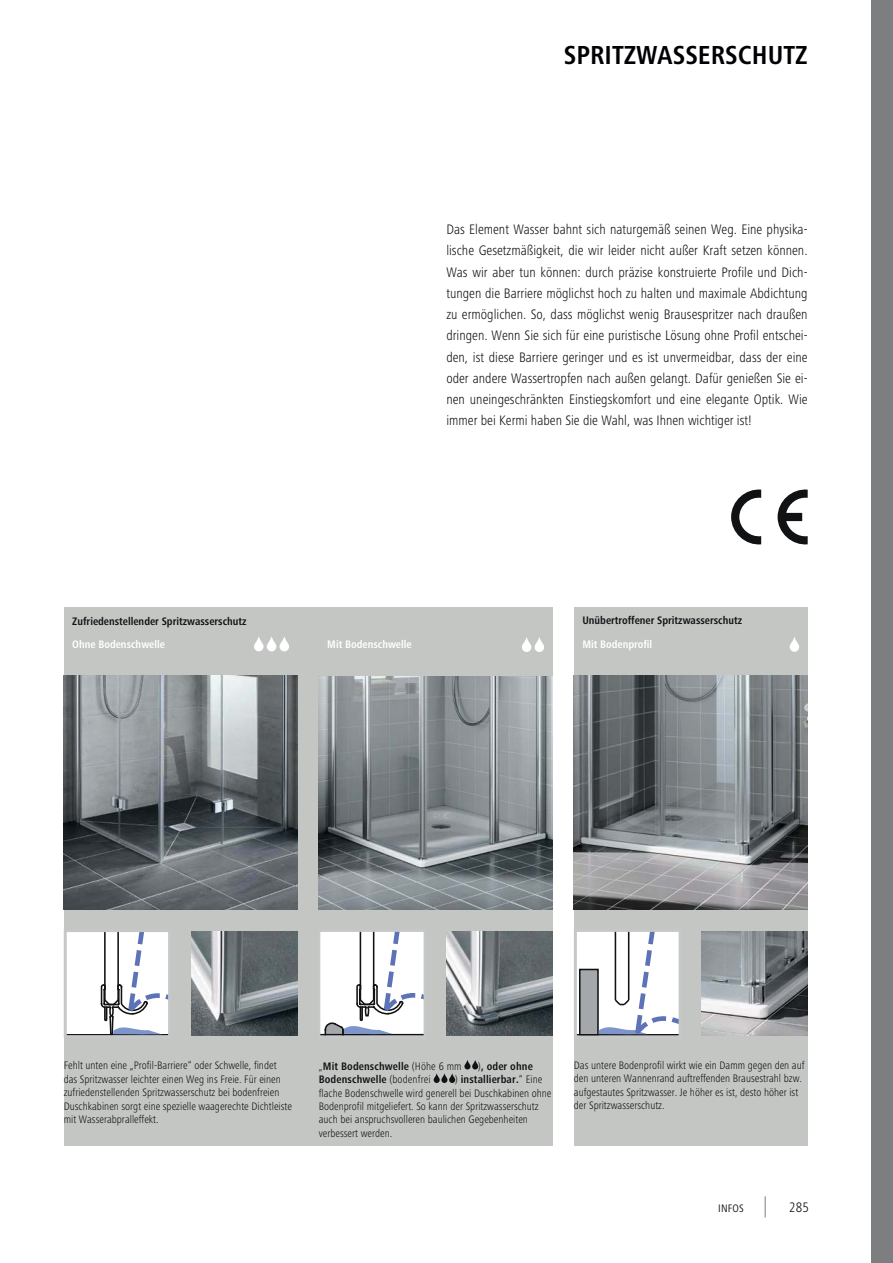
<style>
.page{position:relative;width:893px;height:1263px;background:#fff}
.page>*{position:absolute;margin:0;border:0;box-sizing:border-box;transform-origin:0 0}
.t1{font:700 condensed 27px "Frutiger Next LTW1 G";color:#000104}
.t2{font:300 condensed 14.25px/21.3px "Frutiger Next LTW1 G";color:#111214;text-align:justify}
.t3{font:300 condensed 11.25px/13.5px "Frutiger Next LTW1 G";color:#111214}
.t4{font:700 condensed 11.25px "Frutiger Next LTW1 G";color:#111214}
.t5{font:700 condensed 11.25px "Frutiger Next LTW1 G";color:#fff}
.t6{font:condensed 11.25px "Frutiger Next LTW1 G";letter-spacing:.015em;color:#111214}
.s1{font-weight:300}
.s2{font-weight:700}
</style>
<div class="page">
<div style="left:574px;top:607px;width:234px;height:539px;background:#c4c6c4"></div>
<div style="left:64px;top:607px;width:489px;height:539px;background:#c4c6c4"></div>
<svg style="left:765px;top:1196px;width:1px;height:21px"></svg>
<div style="left:871px;top:0;width:22px;height:1263px;background:#7c7e7f"></div>
<img style="left:701px;top:932px;width:107px;height:103px">
<div style="left:319px;top:930px;width:106px;height:107px;background:#fff"></div>
<hr style="left:319px;top:1034px;width:106px;height:1px;background:#101214">
<svg style="left:324px;top:933px;width:99px;height:102px"></svg>
<div style="left:317px;top:929px;width:110px;height:110px;border:3px solid #c6c8c8"></div>
<img style="left:446px;top:931px;width:107px;height:104px">
<div style="left:575px;top:930px;width:105px;height:107px;background:#fff"></div>
<hr style="left:575px;top:1034px;width:105px;height:2px;background:#101214">
<div style="left:580px;top:969px;width:18px;height:66px;background:#a5a8aa"></div>
<div style="left:579px;top:969px;width:20px;height:67px;border:2px solid #101214"></div>
<svg style="left:599px;top:933px;width:79px;height:102px"></svg>
<div style="left:574px;top:929px;width:108px;height:110px;border:3px solid #c6c8c8"></div>
<svg style="left:464px;top:1060px;width:6px;height:10px"></svg>
<svg style="left:472px;top:1060px;width:6px;height:10px"></svg>
<svg style="left:434px;top:1073px;width:6px;height:10px"></svg>
<svg style="left:441px;top:1073px;width:6px;height:10px"></svg>
<svg style="left:449px;top:1073px;width:6px;height:10px"></svg>
<svg style="left:790px;top:637px;width:9px;height:15px"></svg>
<svg style="left:535px;top:637px;width:9px;height:15px"></svg>
<svg style="left:522px;top:637px;width:9px;height:15px"></svg>
<div style="left:65px;top:931px;width:105px;height:106px;background:#fff"></div>
<svg style="left:100px;top:933px;width:67px;height:101px"></svg>
<div style="left:64px;top:929px;width:107px;height:109px;border:3px solid #c6c8c8"></div>
<img style="left:191px;top:932px;width:107px;height:103px">
<svg style="left:280px;top:636px;width:9px;height:15px"></svg>
<svg style="left:267px;top:636px;width:9px;height:15px"></svg>
<svg style="left:254px;top:636px;width:10px;height:15px"></svg>
<svg style="left:731px;top:489px;width:30px;height:56px"></svg>
<svg style="left:777px;top:489px;width:31px;height:56px"></svg>
<img style="left:319px;top:676px;width:234px;height:234px">
<img style="left:574px;top:676px;width:234px;height:234px">
<img style="left:64px;top:675px;width:234px;height:234px">
<h1 class="t1" style="left:564px;top:44px;width:245px">SPRITZWASSERSCHUTZ</h1>
<p class="t2" style="left:446px;top:220px;width:363px">Das Element Wasser bahnt sich naturgemäß seinen Weg. Eine physika&shy;lische Gesetzmäßigkeit, die wir leider nicht außer Kraft setzen können.<br>Was wir aber tun können: durch präzise konstruierte Profile und Dich&shy;tungen die Barriere möglichst hoch zu halten und maximale Abdichtung zu ermöglichen. So, dass möglichst wenig Brausespritzer nach draußen dringen. Wenn Sie sich für eine puristische Lösung ohne Profil entschei&shy;den, ist diese Barriere geringer und es ist unvermeidbar, dass der eine oder andere Wassertropfen nach außen gelangt. Dafür genießen Sie ei&shy;nen uneingeschränkten Einstiegskomfort und eine elegante Optik. Wie immer bei Kermi haben Sie die Wahl, was Ihnen wichtiger ist!</p>
<p class="t4" style="left:72px;top:616px;width:176px">Zufriedenstellender Spritzwasserschutz</p>
<p class="t4" style="left:582px;top:616px;width:161px">Unübertroffener Spritzwasserschutz</p>
<p class="t5" style="left:72px;top:639px;width:94px">Ohne Bodenschwelle</p>
<p class="t5" style="left:327px;top:640px;width:86px">Mit Bodenschwelle</p>
<p class="t5" style="left:582px;top:640px;width:71px">Mit Bodenprofil</p>
<p class="t3" style="left:64px;top:1060px;width:230px">Fehlt unten eine „Profil-Barriere“ oder Schwelle, findet das Spritzwasser leichter einen Weg ins Freie. Für einen zufriedenstellenden Spritzwasserschutz bei bodenfreien Duschkabinen sorgt eine spezielle waagerechte Dichtleiste mit Wasserabpralleffekt.</p>
<p class="t4" style="left:319px;top:1061px;width:144px"><span class="s1">„</span>Mit Bodenschwelle <span class="s1">(Höhe 6 mm</span></p>
<p class="t4" style="left:478px;top:1061px;width:56px"><span class="s1">)</span>, oder ohne</p>
<p class="t4" style="left:319px;top:1075px;width:113px">Bodenschwelle <span class="s1">(bodenfrei</span></p>
<p class="t3" style="left:319px;top:1073px;width:234px;text-indent:136px">) <span class="s2">installierbar.</span>“ Eine flache Bodenschwelle wird generell bei Duschkabinen ohne Bodenprofil mitgeliefert. So kann der Spritzwasserschutz auch bei anspruchsvolleren baulichen Gegebenheiten verbessert werden.</p>
<p class="t3" style="left:574px;top:1059px;width:232px">Das untere Bodenprofil wirkt wie ein Damm gegen den auf den unteren Wannenrand auftreffenden Brausestrahl bzw. aufgestautes Spritzwasser. Je höher es ist, desto höher ist der Spritzwasserschutz.</p>
<p class="t6" style="left:718px;top:1201px;width:27px">INFOS</p>
<p class="t2" style="left:789px;top:1197px;width:21px">285</p>
</div>
